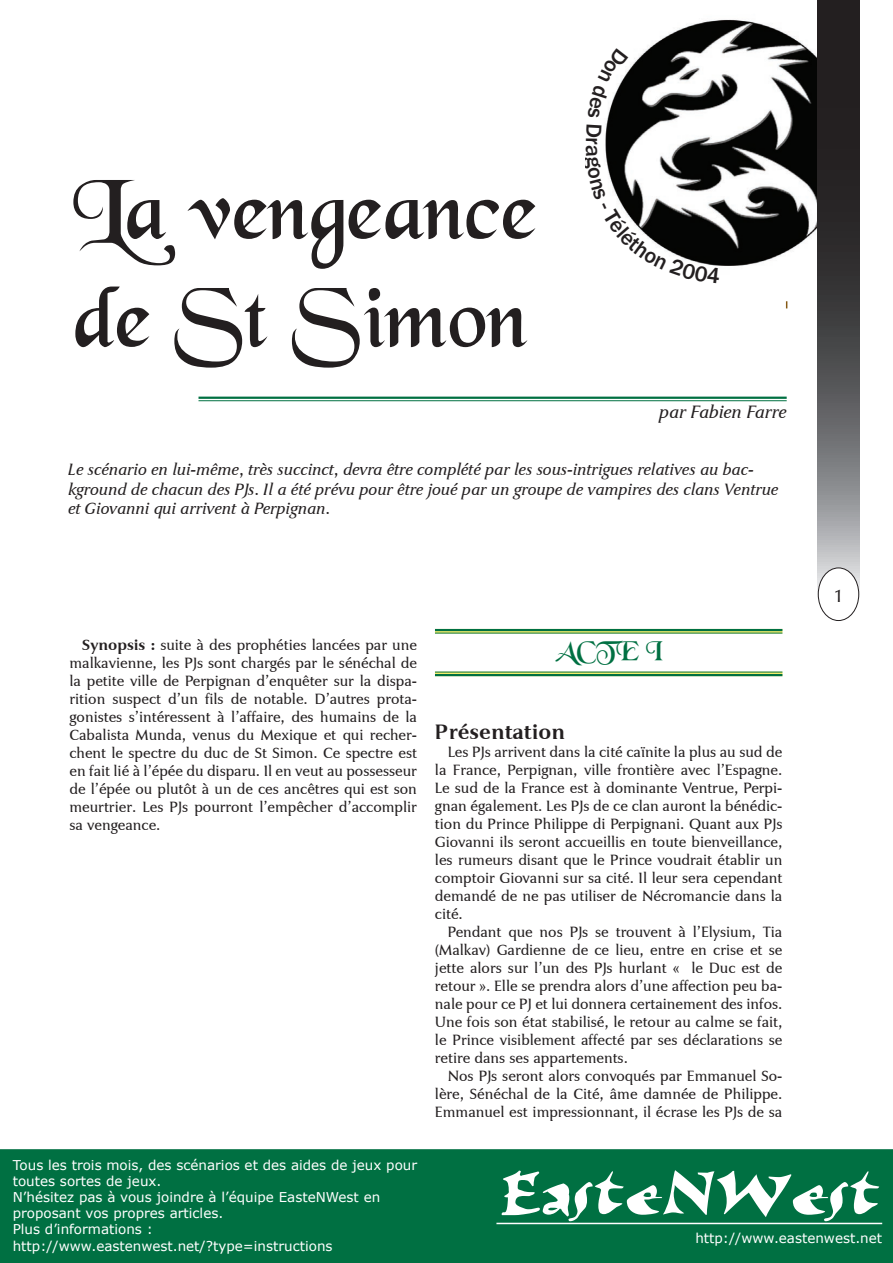
<style>
.page{position:relative;width:893px;height:1263px;background:#fff}
.page>*{position:absolute;margin:0;border:0;box-sizing:border-box;transform-origin:0 0}
.t1{font:90px/108px "Black Chancery";color:#231f20}
.t2{font:72px "Elbjorg Script";color:#fff}
.t3{font:27px "Black Chancery";color:#007042}
.t4{font:21px "Jaguar JC Bold";color:#231f20}
.t5{font:italic 18px "Jaguar JC Book";color:#231f20}
.t6{font:18px "Jaguar JC Book";color:#231f20}
.t7{font:italic 16.5px/19.8px "Jaguar JC Book";color:#231f20}
.t8{font:15px/18px "Jaguar JC Book";color:#231f20;text-align:justify}
.t9{font:13.5px/16.2px "Verdana";color:#fff}
.s1{font-family:"Jaguar JC Bold"}
</style>
<div class="page">
<img style="left:606px;top:0;width:254px;height:287px">
<div style="left:1px;top:1150px;width:891px;height:112px;background:#007042"></div>
<div style="left:0;top:1149px;width:893px;height:114px;border:2px solid #007042"></div>
<svg style="left:817px;top:0;width:42px;height:598px;background:#4d4c4d"></svg>
<div style="left:818px;top:568px;width:41px;height:52px;background:#fff;border-radius:50%"></div>
<div style="left:818px;top:567px;width:41px;height:54px;border:1px solid #231f20;border-radius:50%"></div>
<hr style="left:199px;top:397px;width:588px;height:2px;background:#007042">
<hr style="left:199px;top:400px;width:588px;height:1px;background:#007042">
<hr style="left:496px;top:1223px;width:386px;height:1px;background:#fff">
<svg style="left:435px;top:631px;width:347px;height:2px"></svg>
<hr style="left:435px;top:629px;width:347px;height:2px;background:#007042">
<hr style="left:435px;top:633px;width:347px;height:1px;background:#007042">
<hr style="left:435px;top:672px;width:347px;height:4px;background:#f3ed6a">
<hr style="left:435px;top:672px;width:347px;height:1px;background:#007042">
<hr style="left:435px;top:674px;width:347px;height:2px;background:#007042">
<svg style="left:606px;top:48px;width:22px;height:70px"></svg>
<svg style="left:605px;top:124px;width:115px;height:163px"></svg>
<h1 class="t1" style="left:73px;top:163px;width:466px">La vengeance de St Simon</h1>
<p class="t5" style="left:659px;top:401px;width:129px">par Fabien Farre</p>
<p class="t7" style="left:68px;top:459px;width:712px">Le scénario en lui-même, très succinct, devra être complété par les sous-intrigues relatives au bac&shy;kground de chacun des PJs. Il a été prévu pour être joué par un groupe de vampires des clans Ventrue et Giovanni qui arrivent à Perpignan.</p>
<p class="t8" style="left:70px;top:636px;width:349px;text-indent:13px"><span class="s1">Synopsis :</span> suite à des prophéties lancées par une malkavienne, les PJs sont chargés par le sénéchal de la petite ville de Perpignan d’enquêter sur la dispa&shy;rition suspect d’un fils de notable. D’autres prota&shy;gonistes s’intéressent à l’affaire, des humains de la Cabalista Munda, venus du Mexique et qui recher&shy;chent le spectre du duc de St Simon. Ce spectre est en fait lié à l’épée du disparu. Il en veut au possesseur de l’épée ou plutôt à un de ces ancêtres qui est son meurtrier. Les PJs pourront l’empêcher d’accomplir sa vengeance.</p>
<h3 class="t3" style="left:555px;top:636px;width:108px">ACTE I</h3>
<h3 class="t4" style="left:435px;top:720px;width:132px">Présentation</h3>
<p class="t8" style="left:435px;top:743px;width:349px;text-indent:13px">Les PJs arrivent dans la cité caïnite la plus au sud de la France, Perpignan, ville frontière avec l’Espagne.<br>Le sud de la France est à dominante Ventrue, Perpi&shy;gnan également. Les PJs de ce clan auront la bénédic&shy;tion du Prince Philippe di Perpignani. Quant aux PJs Giovanni ils seront accueillis en toute bienveillance, les rumeurs disant que le Prince voudrait établir un comptoir Giovanni sur sa cité. Il leur sera cependant demandé de ne pas utiliser de Nécromancie dans la cité.</p>
<p class="t8" style="left:435px;top:923px;width:349px;text-indent:13px">Pendant que nos PJs se trouvent à l’Elysium, Tia (Malkav) Gardienne de ce lieu, entre en crise et se jette alors sur l’un des PJs hurlant « le Duc est de retour ». Elle se prendra alors d’une affection peu ba&shy;nale pour ce PJ et lui donnera certainement des infos.<br>Une fois son état stabilisé, le retour au calme se fait, le Prince visiblement affecté par ses déclarations se retire dans ses appartements.</p>
<p class="t8" style="left:435px;top:1067px;width:349px;text-indent:13px">Nos PJs seront alors convoqués par Emmanuel So&shy;lère, Sénéchal de la Cité, âme damnée de Philippe.<br>Emmanuel est impressionnant, il écrase les PJs de sa</p>
<p class="t6" style="left:833px;top:585px;width:12px">1</p>
<p class="t9" style="left:13px;top:1156px;width:406px">Tous les trois mois, des scénarios et des aides de jeux pour toutes sortes de jeux.<br>N’hésitez pas à vous joindre à l’équipe EasteNWest en proposant vos propres articles.<br>Plus d’informations : http://www.eastenwest.net/?type=instructions</p>
<h2 class="t2" style="left:502px;top:1154px;width:382px">EasteNWest</h2>
<p class="t9" style="left:695px;top:1230px;width:188px">http://www.eastenwest.net</p>
</div>
